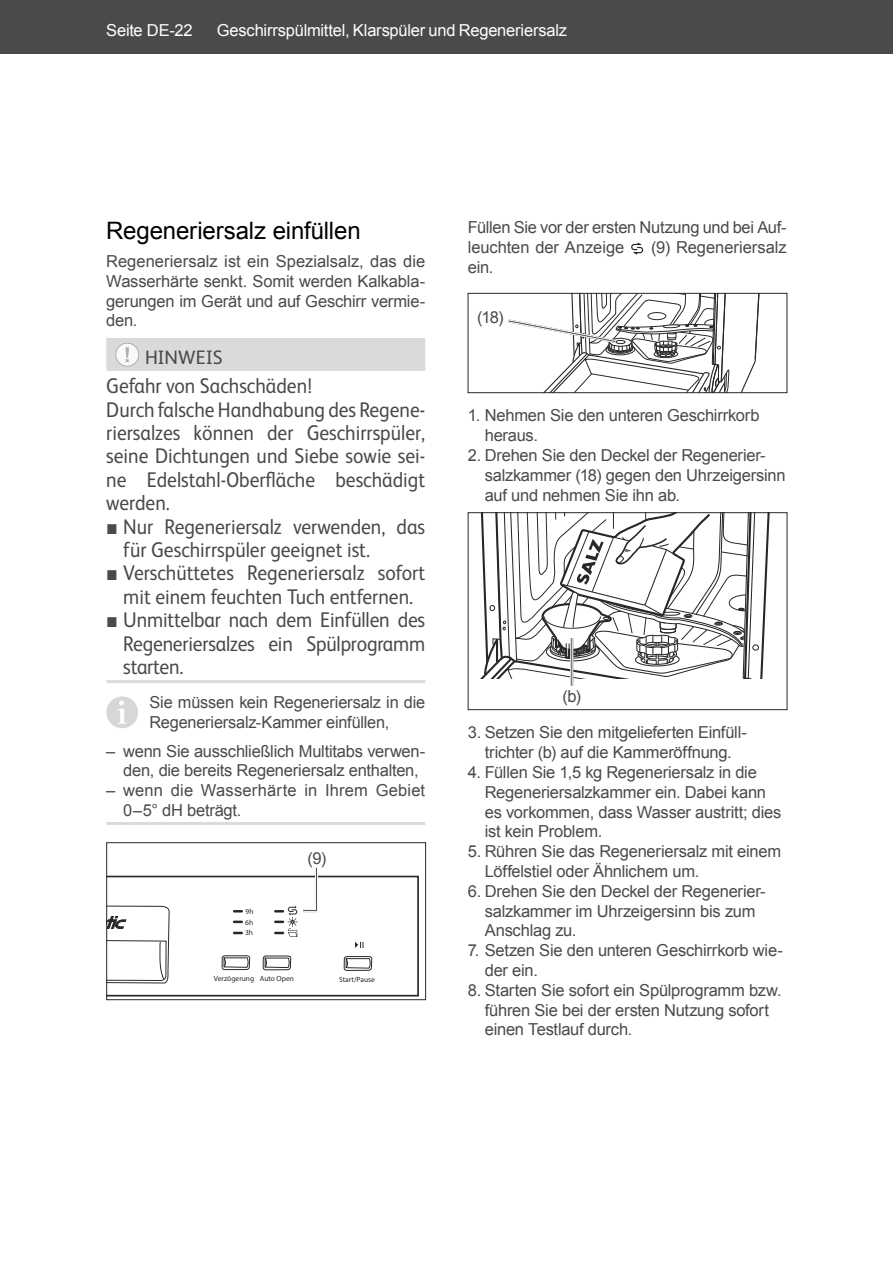
<style>
.page{position:relative;width:893px;height:1263px;background:#fff}
.page>*{position:absolute;margin:0;border:0;box-sizing:border-box;transform-origin:0 0}
.t1{font:24px "Arial";letter-spacing:-.005em;color:#000}
.t2{font:21.3px/23.4px "FS Albert";color:#4a4a49;scale:.92 1}
.t3{font:19.5px "FS Albert";letter-spacing:-.005em;color:#4a4a49}
.t4{font:16.5px/19.8px "Arial";letter-spacing:-.015em;color:#4a4a49}
.t5{font:16.5px "Arial";letter-spacing:-.015em;color:#fff}
.t6{font:16.5px/19.8px "Arial";letter-spacing:.01em;color:#4a4a49}
.t7{font:7.5px/11.1px "Myriad Pro";color:#000}
.s1{font-family:"Arial"}
</style>
<div class="page">
<div style="left:0;top:0;width:893px;height:54px;background:#4a4a49"></div>
<div style="left:106px;top:338px;width:319px;height:33px;background:#dadada"></div>
<hr style="left:106px;top:680px;width:319px;height:3px;background:#dadada">
<hr style="left:106px;top:822px;width:319px;height:3px;background:#dadada">
<div style="left:116px;top:343px;width:23px;height:23px;background:#fff;border-radius:50%"></div>
<div style="left:116px;top:343px;width:23px;height:23px;border:1px solid #a8a8a7;border-radius:50%"></div>
<svg style="left:126px;top:347px;width:3px;height:15px"></svg>
<div style="left:107px;top:697px;width:30px;height:30px;background:#d7d7d7;border-radius:50%"></div>
<div style="left:106px;top:696px;width:32px;height:32px;border:2px solid #d0d0d0;border-radius:50%"></div>
<svg style="left:118px;top:700px;width:9px;height:24px"></svg>
<svg style="left:107px;top:865px;width:312px;height:131px"></svg>
<svg style="left:631px;top:243px;width:12px;height:12px"></svg>
<svg style="left:468px;top:293px;width:301px;height:100px"></svg>
<svg style="left:481px;top:514px;width:289px;height:164px"></svg>
<hr style="left:570px;top:638px;width:3px;height:48px;background:#4a4a49">
<hr style="left:572px;top:638px;width:1px;height:48px;background:#fff">
<hr style="left:570px;top:638px;width:1px;height:48px;background:#fff">
<p class="t5" style="left:106px;top:20px;width:88px">Seite DE-22</p>
<p class="t5" style="left:217px;top:20px;width:352px">Geschirrspülmittel, Klarspüler und Regeneriersalz</p>
<h1 class="t1" style="left:106px;top:214px;width:256px">Regeneriersalz einfüllen</h1>
<p class="t4" style="left:106px;top:251px;width:320px;text-align:justify">Regeneriersalz ist ein Spezialsalz, das die Wasserhärte senkt. Somit werden Kalkabla&shy;gerungen im Gerät und auf Geschirr vermie&shy;den.</p>
<p class="t3" style="left:145px;top:345px;width:79px">HINWEIS</p>
<p class="t2" style="left:106px;top:373px;width:348px">Gefahr von Sachschäden!<br>Durch falsche Handhabung des Regene&shy;riersalzes können der Geschirrspüler, seine Dichtungen und Siebe sowie sei&shy;ne Edelstahl-Oberfläche beschädigt werden.</p>
<p class="t2" style="left:123px;top:514px;width:330px;text-indent:-17px"><span class="s1">■</span> Nur Regeneriersalz verwenden, das für Geschirrspüler geeignet ist.</p>
<p class="t2" style="left:106px;top:560px;width:348px;text-align:center"><span class="s1">■</span> Verschüttetes Regeneriersalz sofort mit einem feuchten Tuch entfernen.</p>
<p class="t2" style="left:123px;top:607px;width:330px;text-align:justify;text-indent:-17px"><span class="s1">■</span> Unmittelbar nach dem Einfüllen des Regeneriersalzes ein Spülprogramm starten.</p>
<p class="t4" style="left:150px;top:693px;width:277px">Sie müssen kein Regeneriersalz in die<br>Regeneriersalz-Kammer einfüllen,</p>
<p class="t4" style="left:123px;top:741px;width:303px;text-indent:-17px">– wenn Sie ausschließlich Multitabs verwen&shy;den, die bereits Regeneriersalz enthalten,</p>
<p class="t6" style="left:123px;top:781px;width:303px;text-indent:-17px">– wenn die Wasserhärte in Ihrem Gebiet<br>0–5° dH beträgt.</p>
<p class="t7" style="left:245px;top:906px;width:10px">9h<br>6h</p>
<p class="t7" style="left:245px;top:927px;width:10px">3h</p>
<p class="t4" style="left:307px;top:848px;width:20px">(9)</p>
<p class="t7" style="left:260px;top:973px;width:36px">Auto Open</p>
<p class="t7" style="left:214px;top:973px;width:42px">Verzögerung</p>
<p class="t7" style="left:339px;top:974px;width:37px">Start/Pause</p>
<p class="t4" style="left:468px;top:218px;width:320px">Füllen Sie vor der ersten Nutzung und bei Auf&shy;leuchten der Anzeige</p>
<p class="t4" style="left:651px;top:237px;width:137px">(9) Regeneriersalz</p>
<p class="t4" style="left:468px;top:257px;width:27px">ein.</p>
<p class="t4" style="left:477px;top:307px;width:28px">(18)</p>
<p class="t4" style="left:485px;top:406px;width:276px;text-indent:-17px">1. Nehmen Sie den unteren Geschirrkorb heraus.</p>
<p class="t4" style="left:485px;top:445px;width:302px;text-indent:-17px">2. Drehen Sie den Deckel der Regenerier&shy;salzkammer (18) gegen den Uhrzeigersinn auf und nehmen Sie ihn ab.</p>
<p class="t4" style="left:563px;top:686px;width:20px">(b)</p>
<p class="t4" style="left:468px;top:723px;width:280px;text-align:center">3. Setzen Sie den mitgelieferten Einfüll&shy;trichter (b) auf die Kammeröffnung.</p>
<p class="t4" style="left:485px;top:762px;width:298px;text-indent:-17px">4. Füllen Sie 1,5 kg Regeneriersalz in die Regeneriersalzkammer ein. Dabei kann es vorkommen, dass Wasser austritt; dies ist kein Problem.</p>
<p class="t4" style="left:485px;top:842px;width:298px;text-indent:-17px">5. Rühren Sie das Regeneriersalz mit einem<br>Löffelstiel oder Ähnlichem um.</p>
<p class="t4" style="left:485px;top:881px;width:282px;text-indent:-17px">6. Drehen Sie den Deckel der Regenerier&shy;salzkammer im Uhrzeigersinn bis zum<br>Anschlag zu.</p>
<p class="t4" style="left:485px;top:941px;width:300px;text-indent:-17px">7. Setzen Sie den unteren Geschirrkorb wie&shy;der ein.</p>
<p class="t4" style="left:485px;top:980px;width:298px;text-indent:-17px">8. Starten Sie sofort ein Spülprogramm bzw. führen Sie bei der ersten Nutzung sofort einen Testlauf durch.</p>
</div>
